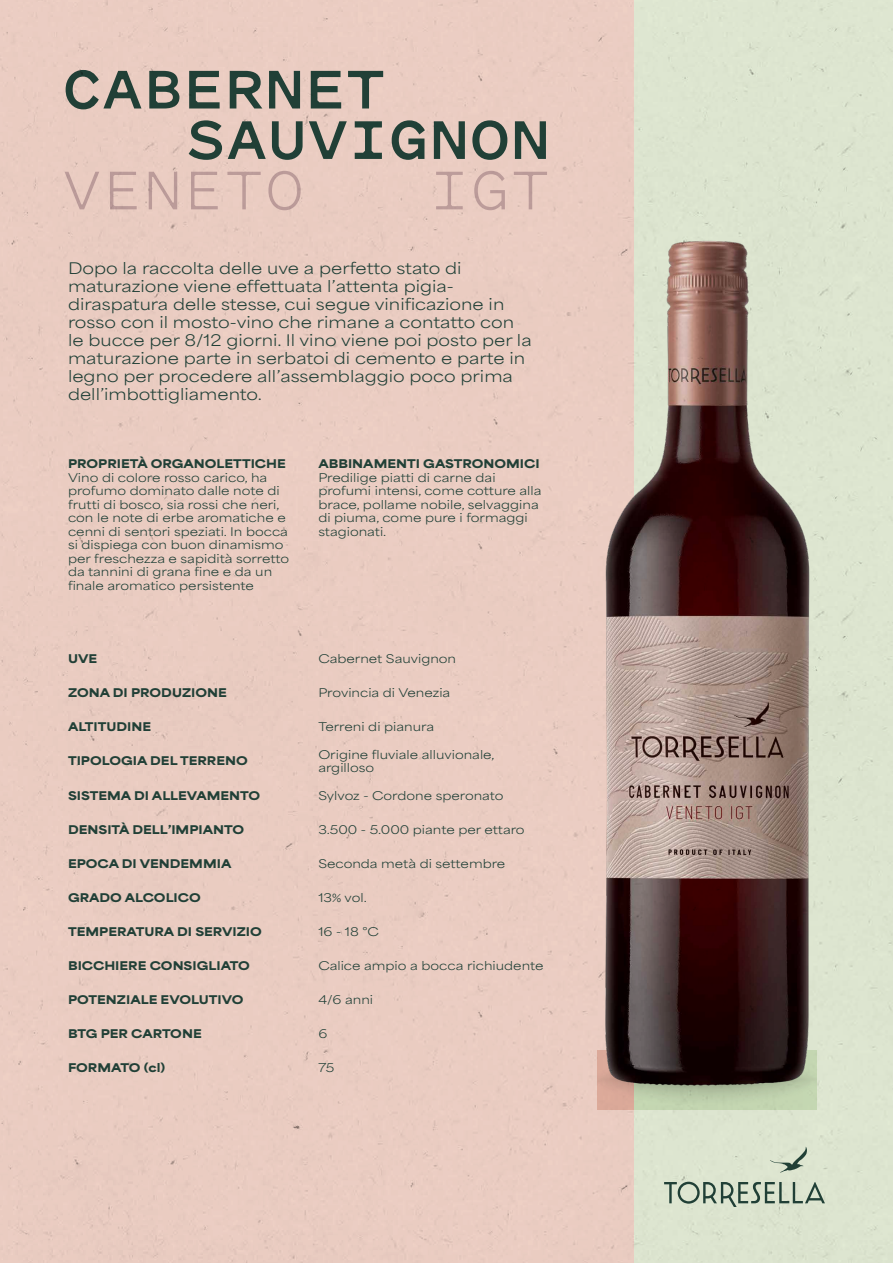
<style>
.page{position:relative;width:893px;height:1263px;background:#fff}
.page>*{position:absolute;margin:0;border:0;box-sizing:border-box;transform-origin:0 0}
.t1{font:700 66px/50.4px "Pitch Sans";color:#22433a}
.t2{font:66px "Pitch Sans";color:#bfa1a1}
.t3{font:15px/18px "Area Extended";color:#22433a}
.t4{font:11.25px/13.5px "Area Extended";color:#22433a}
.t5{font:900 11.25px "Area Extended";color:#22433a}
</style>
<div class="page">
<img style="left:0;top:0;width:893px;height:1263px">
<h1 class="t1" style="left:186px;top:62px;width:366px;text-indent:-124px">CABERNET<br>SAUVIGNON</h1>
<h1 class="t2" style="left:62px;top:146px;width:245px">VENETO</h1>
<h1 class="t2" style="left:429px;top:146px;width:123px">IGT</h1>
<p class="t3" style="left:68px;top:258px;width:465px">Dopo la raccolta delle uve a perfetto stato di maturazione viene effettuata l’attenta pigia&shy;diraspatura delle stesse, cui segue vinificazione in rosso con il mosto-vino che rimane a contatto con le bucce per 8/12 giorni. Il vino viene poi posto per la maturazione parte in serbatoi di cemento e parte in legno per procedere all’assemblaggio poco prima dell’imbottigliamento.</p>
<p class="t5" style="left:68px;top:453px;width:219px">PROPRIETÀ ORGANOLETTICHE</p>
<p class="t4" style="left:68px;top:469px;width:223px">Vino di colore rosso carico, ha profumo dominato dalle note di frutti di bosco, sia rossi che neri, con le note di erbe aromatiche e cenni di sentori speziati. In bocca si dispiega con buon dinamismo per freschezza e sapidità sorretto da tannini di grana fine e da un finale aromatico persistente</p>
<p class="t5" style="left:318px;top:453px;width:223px">ABBINAMENTI GASTRONOMICI</p>
<p class="t4" style="left:318px;top:469px;width:225px">Predilige piatti di carne dai profumi intensi, come cotture alla brace, pollame nobile, selvaggina di piuma, come pure i formaggi stagionati.</p>
<p class="t5" style="left:68px;top:648px;width:31px">UVE</p>
<p class="t4" style="left:318px;top:651px;width:139px">Cabernet Sauvignon</p>
<p class="t5" style="left:68px;top:683px;width:160px">ZONA DI PRODUZIONE</p>
<p class="t4" style="left:318px;top:685px;width:134px">Provincia di Venezia</p>
<p class="t5" style="left:68px;top:717px;width:85px">ALTITUDINE</p>
<p class="t4" style="left:318px;top:719px;width:117px">Terreni di pianura</p>
<p class="t5" style="left:68px;top:751px;width:181px">TIPOLOGIA DEL TERRENO</p>
<p class="t4" style="left:318px;top:746px;width:178px">Origine fluviale alluvionale, argilloso</p>
<p class="t5" style="left:68px;top:785px;width:194px">SISTEMA DI ALLEVAMENTO</p>
<p class="t4" style="left:318px;top:787px;width:187px">Sylvoz - Cordone speronato</p>
<p class="t5" style="left:68px;top:819px;width:178px">DENSITÀ DELL’IMPIANTO</p>
<p class="t4" style="left:318px;top:821px;width:208px">3.500 - 5.000 piante per ettaro</p>
<p class="t5" style="left:68px;top:853px;width:165px">EPOCA DI VENDEMMIA</p>
<p class="t4" style="left:318px;top:855px;width:188px">Seconda metà di settembre</p>
<p class="t5" style="left:68px;top:887px;width:134px">GRADO ALCOLICO</p>
<p class="t4" style="left:318px;top:889px;width:50px">13% vol.</p>
<p class="t5" style="left:68px;top:921px;width:195px">TEMPERATURA DI SERVIZIO</p>
<p class="t4" style="left:318px;top:923px;width:62px">16 - 18 °C</p>
<p class="t5" style="left:68px;top:955px;width:183px">BICCHIERE CONSIGLIATO</p>
<p class="t4" style="left:318px;top:957px;width:227px">Calice ampio a bocca richiudente</p>
<p class="t5" style="left:68px;top:989px;width:177px">POTENZIALE EVOLUTIVO</p>
<p class="t4" style="left:318px;top:991px;width:56px">4/6 anni</p>
<p class="t5" style="left:68px;top:1023px;width:135px">BTG PER CARTONE</p>
<p class="t4" style="left:318px;top:1025px;width:10px">6</p>
<p class="t5" style="left:68px;top:1057px;width:99px">FORMATO (cl)</p>
<p class="t4" style="left:318px;top:1059px;width:18px">75</p>
</div>
